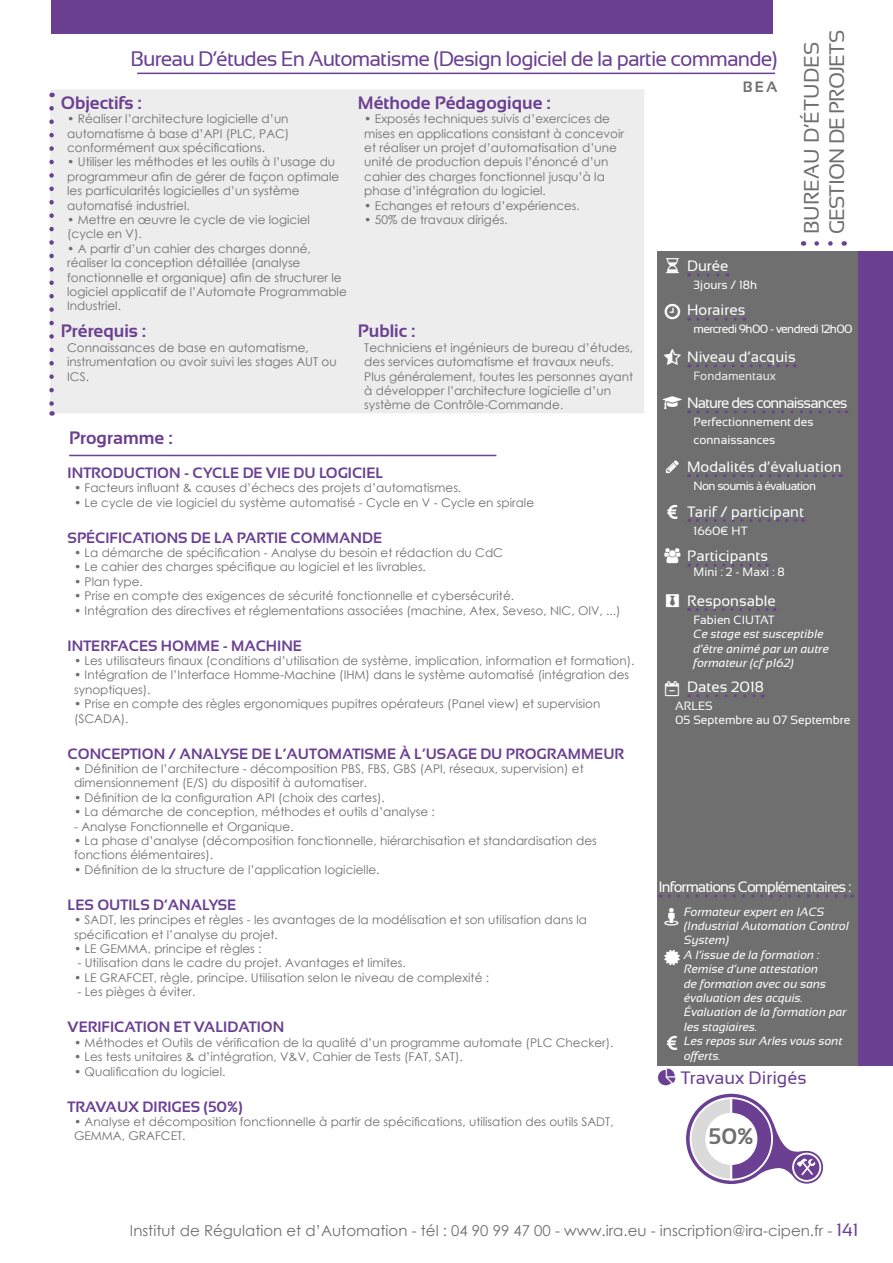
<style>
.page{position:relative;width:893px;height:1263px;background:#fff}
.page>*{position:absolute;margin:0;border:0;box-sizing:border-box;transform-origin:0 0}
.t1{font:700 22.5px "Sansation";color:#706f6f}
.t2{font:21px "Sansation";letter-spacing:-.04em;color:#6b4092}
.t3{font:21px/25.2px "Sansation";letter-spacing:-.04em;color:#706f6f}
.t4{font:700 18px "Sansation";color:#6b4092}
.t5{font:18px "Sansation";color:#6b4092}
.t6{font:700 15px "Sansation";color:#6b4092}
.t7{font:15px "Sansation";color:#fff}
.t8{font:15px "Century Gothic";color:#706f6f}
.t9{font:15px "Sansation";letter-spacing:-.06em;color:#fff}
.t10{font:700 15px "Sansation";color:#706f6f}
.t11{font:12px/14.4px "Century Gothic";color:#706f6f}
.t12{font:italic 12px/14.4px "Sansation";color:#fff}
.t13{font:12px/14.4px "Sansation";color:#fff}
.t14{font:12px "Sansation";letter-spacing:-.05em;color:#fff}
.t15{font:12px "Sansation";color:#ededed}
.s1{font-family:"Sansation";font-size:18px;color:#6b4092}
</style>
<div class="page">
<div style="left:657px;top:252px;width:201px;height:814px;background:#706f6f"></div>
<div style="left:51px;top:0;width:721px;height:34px;background:#6b4092"></div>
<div style="left:858px;top:252px;width:35px;height:814px;background:#6b4092"></div>
<hr style="left:137px;top:73px;width:638px;height:1px;background:#6b4092">
<svg style="left:817px;top:241px;width:16px;height:5px"></svg>
<svg style="left:790px;top:1151px;width:33px;height:32px"></svg>
<div style="left:792px;top:1153px;width:29px;height:29px;border:2px solid #fff;border-radius:50%"></div>
<svg style="left:686px;top:1094px;width:129px;height:90px"></svg>
<div style="left:706px;top:1114px;width:50px;height:50px;background:#fff;border-radius:50%"></div>
<div style="left:705px;top:1113px;width:52px;height:52px;border:2px solid #fff;border-radius:50%"></div>
<div style="left:50px;top:89px;width:594px;height:324px;background:#ededed"></div>
<hr style="left:69px;top:455px;width:427px;height:1px;background:#6b4092">
<svg style="left:49px;top:108px;width:5px;height:308px"></svg>
<svg style="left:698px;top:694px;width:65px;height:3px"></svg>
<svg style="left:697px;top:519px;width:107px;height:3px"></svg>
<svg style="left:697px;top:564px;width:71px;height:3px"></svg>
<svg style="left:698px;top:318px;width:47px;height:3px"></svg>
<svg style="left:698px;top:273px;width:30px;height:3px"></svg>
<svg style="left:697px;top:364px;width:98px;height:3px"></svg>
<svg style="left:698px;top:410px;width:149px;height:3px"></svg>
<svg style="left:698px;top:474px;width:143px;height:3px"></svg>
<svg style="left:697px;top:608px;width:78px;height:3px"></svg>
<svg style="left:669px;top:894px;width:184px;height:3px"></svg>
<h2 class="t3" style="left:799px;top:234px;width:205px;rotate:-90deg">BUREAU D’ÉTUDES<br>GESTION DE PROJETS</h2>
<h2 class="t2" style="left:130px;top:47px;width:648px">Bureau D’études En Automatisme (Design logiciel de la partie commande)</h2>
<p class="t10" style="left:743px;top:79px;width:36px">BEA</p>
<h3 class="t4" style="left:61px;top:93px;width:82px">Objectifs :</h3>
<p class="t11" style="left:67px;top:112px;width:224px;text-align:justify">• Réaliser l’architecture logicielle d’un automatisme à base d’API (PLC, PAC) conformément aux spécifications.</p>
<p class="t11" style="left:67px;top:155px;width:274px">• Utiliser les méthodes et les outils à l’usage du programmeur afin de gérer de façon optimale les particularités logicielles d’un système automatisé industriel.</p>
<p class="t11" style="left:67px;top:212px;width:244px">• Mettre en œuvre le cycle de vie logiciel (cycle en V).</p>
<p class="t11" style="left:67px;top:241px;width:281px">• A partir d’un cahier des charges donné, réaliser la conception détaillée (analyse fonctionnelle et organique) afin de structurer le logiciel applicatif de l’Automate Programmable Industriel.</p>
<h3 class="t4" style="left:358px;top:93px;width:194px">Méthode Pédagogique :</h3>
<p class="t11" style="left:364px;top:112px;width:261px">• Exposés techniques suivis d’exercices de mises en applications consistant à concevoir et réaliser un projet d’automatisation d’une unité de production depuis l’énoncé d’un cahier des charges fonctionnel jusqu’à la phase d’intégration du logiciel.</p>
<p class="t11" style="left:364px;top:198px;width:217px">• Echanges et retours d’expériences.</p>
<p class="t11" style="left:364px;top:212px;width:145px">• 50% de travaux dirigés.</p>
<p class="t7" style="left:687px;top:258px;width:43px">Durée</p>
<p class="t13" style="left:693px;top:278px;width:65px">3jours / 18h</p>
<p class="t7" style="left:687px;top:302px;width:60px">Horaires</p>
<p class="t14" style="left:693px;top:323px;width:161px">mercredi 9h00 - vendredi 12h00</p>
<h3 class="t4" style="left:358px;top:321px;width:59px">Public :</h3>
<p class="t11" style="left:364px;top:340px;width:270px">Techniciens et ingénieurs de bureau d’études, des services automatisme et travaux neufs.<br>Plus généralement, toutes les personnes ayant à développer l’architecture logicielle d’un système de Contrôle-Commande.</p>
<h3 class="t4" style="left:61px;top:321px;width:87px">Prérequis :</h3>
<p class="t11" style="left:67px;top:340px;width:271px">Connaissances de base en automatisme, instrumentation ou avoir suivi les stages AUT ou<br>ICS.</p>
<p class="t7" style="left:687px;top:348px;width:110px">Niveau d’acquis</p>
<p class="t15" style="left:693px;top:369px;width:84px">Fondamentaux</p>
<p class="t9" style="left:687px;top:394px;width:162px">Nature des connaissances</p>
<p class="t13" style="left:693px;top:413px;width:122px;line-height:18px">Perfectionnement des connaissances</p>
<p class="t7" style="left:687px;top:458px;width:156px">Modalités d’évaluation</p>
<p class="t14" style="left:693px;top:479px;width:124px">Non soumis à évaluation</p>
<h3 class="t4" style="left:69px;top:428px;width:105px">Programme :</h3>
<p class="t6" style="left:68px;top:464px;width:317px">INTRODUCTION - CYCLE DE VIE DU LOGICIEL</p>
<p class="t11" style="left:74px;top:480px;width:389px">• Facteurs influant &amp; causes d’échecs des projets d’automatismes.</p>
<p class="t11" style="left:74px;top:495px;width:462px">• Le cycle de vie logiciel du système automatisé - Cycle en V - Cycle en spirale</p>
<p class="t6" style="left:68px;top:529px;width:316px">SPÉCIFICATIONS DE LA PARTIE COMMANDE</p>
<p class="t11" style="left:74px;top:545px;width:430px">• La démarche de spécification - Analyse du besoin et rédaction du CdC</p>
<p class="t11" style="left:74px;top:560px;width:353px">• Le cahier des charges spécifique au logiciel et les livrables.</p>
<p class="t11" style="left:74px;top:574px;width:70px">• Plan type.</p>
<p class="t11" style="left:74px;top:588px;width:442px">• Prise en compte des exigences de sécurité fonctionnelle et cybersécurité.</p>
<p class="t11" style="left:74px;top:603px;width:548px">• Intégration des directives et réglementations associées (machine, Atex, Seveso, NIC, OIV, ...)</p>
<p class="t6" style="left:68px;top:637px;width:236px">INTERFACES HOMME - MACHINE</p>
<p class="t11" style="left:74px;top:653px;width:562px">• Les utilisateurs finaux (conditions d’utilisation de système, implication, information et formation).</p>
<p class="t11" style="left:74px;top:668px;width:557px">• Intégration de l’Interface Homme-Machine (IHM) dans le système automatisé (intégration des synoptiques).</p>
<p class="t11" style="left:74px;top:696px;width:528px">• Prise en compte des règles ergonomiques pupitres opérateurs (Panel view) et supervision (SCADA).</p>
<p class="t6" style="left:68px;top:745px;width:558px">CONCEPTION / ANALYSE DE L’AUTOMATISME À L’USAGE DU PROGRAMMEUR</p>
<p class="t11" style="left:74px;top:761px;width:511px">• Définition de l’architecture - décomposition PBS, FBS, GBS (API, réseaux, supervision) et dimensionnement (E/S) du dispositif à automatiser.</p>
<p class="t11" style="left:74px;top:790px;width:312px">• Définition de la configuration API (choix des cartes).</p>
<p class="t11" style="left:74px;top:804px;width:362px">• La démarche de conception, méthodes et outils d’analyse :</p>
<p class="t11" style="left:74px;top:819px;width:221px">- Analyse Fonctionnelle et Organique.</p>
<p class="t11" style="left:74px;top:833px;width:524px">• La phase d’analyse (décomposition fonctionnelle, hiérarchisation et standardisation des fonctions élémentaires).</p>
<p class="t11" style="left:74px;top:862px;width:307px">• Définition de la structure de l’application logicielle.</p>
<p class="t6" style="left:68px;top:896px;width:170px">LES OUTILS D’ANALYSE</p>
<p class="t11" style="left:74px;top:912px;width:514px">• SADT, les principes et règles - les avantages de la modélisation et son utilisation dans la spécification et l’analyse du projet.</p>
<p class="t11" style="left:74px;top:941px;width:189px">• LE GEMMA, principe et règles :</p>
<p class="t11" style="left:77px;top:956px;width:330px">- Utilisation dans le cadre du projet. Avantages et limites.</p>
<p class="t11" style="left:74px;top:970px;width:417px">• LE GRAFCET, règle, principe. Utilisation selon le niveau de complexité :</p>
<p class="t11" style="left:77px;top:984px;width:120px">- Les pièges à éviter.</p>
<p class="t6" style="left:68px;top:1019px;width:218px">VERIFICATION ET VALIDATION</p>
<p class="t11" style="left:74px;top:1035px;width:541px">• Méthodes et Outils de vérification de la qualité d’un programme automate (PLC Checker).</p>
<p class="t11" style="left:74px;top:1049px;width:390px">• Les tests unitaires &amp; d’intégration, V&amp;V, Cahier de Tests (FAT, SAT).</p>
<p class="t11" style="left:74px;top:1064px;width:153px">• Qualification du logiciel.</p>
<p class="t6" style="left:68px;top:1098px;width:177px">TRAVAUX DIRIGES (50%)</p>
<p class="t11" style="left:74px;top:1114px;width:541px">• Analyse et décomposition fonctionnelle à partir de spécifications, utilisation des outils SADT,<br>GEMMA, GRAFCET.</p>
<p class="t7" style="left:687px;top:503px;width:118px">Tarif / participant</p>
<p class="t13" style="left:693px;top:523px;width:56px">1660€ HT</p>
<p class="t7" style="left:687px;top:548px;width:83px">Participants</p>
<p class="t13" style="left:693px;top:564px;width:93px">Mini : 2 - Maxi : 8</p>
<p class="t7" style="left:687px;top:592px;width:90px">Responsable</p>
<p class="t13" style="left:693px;top:612px;width:83px">Fabien CIUTAT</p>
<p class="t12" style="left:693px;top:627px;width:137px">Ce stage est susceptible d’être animé par un autre formateur (cf p162)</p>
<p class="t7" style="left:687px;top:678px;width:78px">Dates 2018</p>
<p class="t13" style="left:675px;top:699px;width:177px">ARLES<br>05 Septembre au 07 Septembre</p>
<p class="t9" style="left:658px;top:879px;width:194px">Informations Complémentaires :</p>
<p class="t12" style="left:684px;top:904px;width:166px">Formateur expert en IACS (Industrial Automation Control<br>System)<br>A l’issue de la formation :<br>Remise d’une attestation<br>de formation avec ou sans évaluation des acquis.<br>Évaluation de la formation par les stagiaires.<br>Les repas sur Arles vous sont offerts.</p>
<h3 class="t5" style="left:681px;top:1068px;width:127px">Travaux Dirigés</h3>
<h1 class="t1" style="left:709px;top:1124px;width:47px">50%</h1>
<p class="t8" style="left:130px;top:1220px;width:730px">Institut de Régulation et d’Automation - tél : 04 90 99 47 00 - www.ira.eu - inscription@ira-cipen.fr - <span class="s1">141</span></p>
</div>
